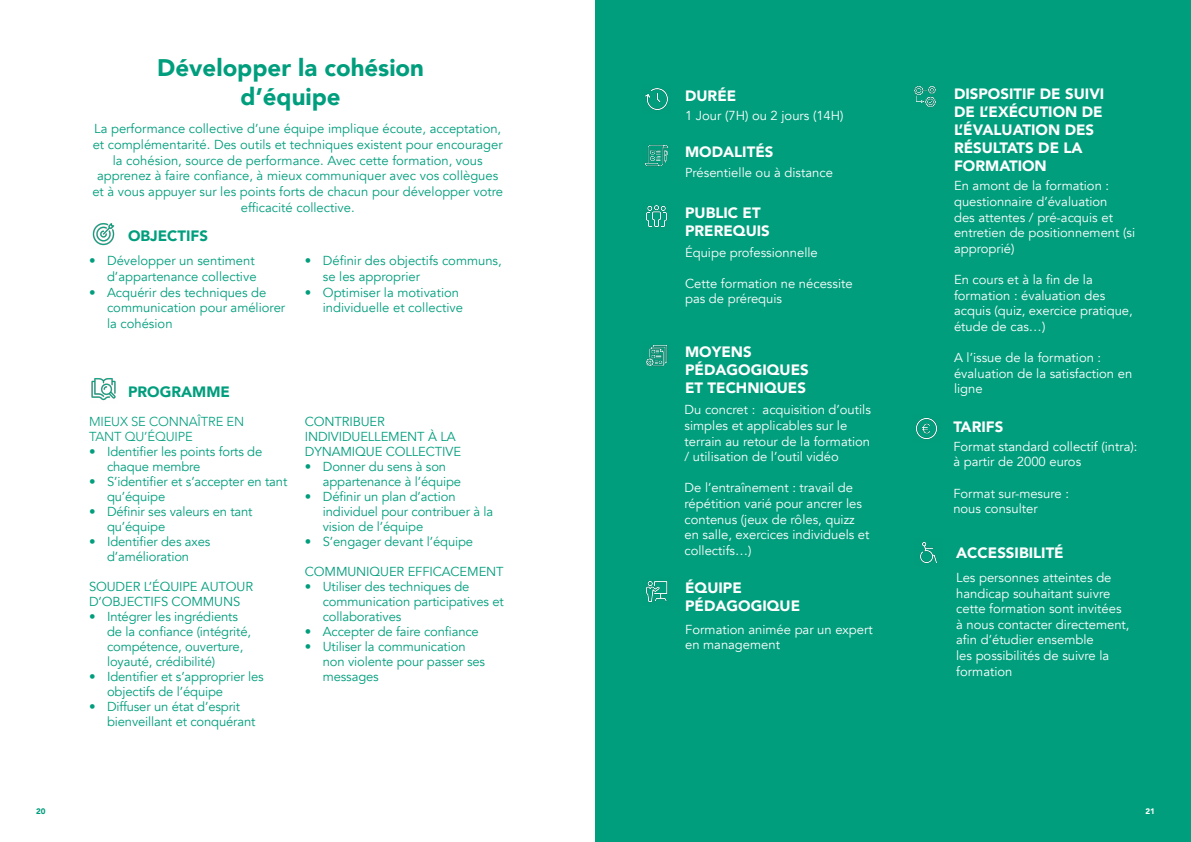
<style>
.page{position:relative;width:1191px;height:842px;background:#fff}
.page>*{position:absolute;margin:0;border:0;box-sizing:border-box;transform-origin:0 0}
.t1{font:900 24px/28.8px "Avenir";color:#009e7d;text-align:center}
.t2{font:900 15px/18px "Avenir";color:#fff}
.t3{font:900 15px "Avenir";color:#009e7d}
.t4{font:13px/15px "Avenir";letter-spacing:-.01em;color:#009e7d}
.t5{font:13px/15.6px "Avenir";color:#fff}
.t6{font:300 13px/15px "Avenir";letter-spacing:-.01em;color:#009e7d}
.t7{font:900 8px "Avenir";color:#009e7d}
.t8{font:900 8px "Avenir";color:#fff}
</style>
<div class="page">
<div style="left:595px;top:0;width:596px;height:842px;background:#009e7d"></div>
<img style="left:92px;top:223px;width:23px;height:23px">
<img style="left:91px;top:378px;width:25px;height:23px">
<img style="left:645px;top:88px;width:23px;height:23px">
<img style="left:915px;top:418px;width:23px;height:22px">
<img style="left:646px;top:205px;width:22px;height:22px">
<img style="left:645px;top:581px;width:23px;height:22px">
<img style="left:645px;top:345px;width:23px;height:22px">
<img style="left:914px;top:86px;width:22px;height:22px">
<img style="left:644px;top:145px;width:25px;height:22px">
<img style="left:920px;top:542px;width:17px;height:21px">
<h1 class="t1" style="left:157px;top:53px;width:268px">Développer la cohésion d’équipe</h1>
<p class="t4" style="left:92px;top:121px;width:412px;line-height:15.6px;text-align:center">La performance collective d’une équipe implique écoute, acceptation, et complémentarité. Des outils et techniques existent pour encourager la cohésion, source de performance. Avec cette formation, vous apprenez à faire confiance, à mieux communiquer avec vos collègues et à vous appuyer sur les points forts de chacun pour développer votre efficacité collective.</p>
<p class="t3" style="left:128px;top:223px;width:81px">OBJECTIFS</p>
<p class="t4" style="left:89px;top:253px;width:169px;line-height:15.6px;text-align:right">• Développer un sentiment d’appartenance collective</p>
<p class="t4" style="left:107px;top:284px;width:180px;line-height:15.6px;text-indent:-18px">• Acquérir des techniques de communication pour améliorer la cohésion</p>
<p class="t4" style="left:323px;top:253px;width:180px;line-height:15.6px;text-indent:-18px">• Définir des objectifs communs, se les approprier</p>
<p class="t4" style="left:305px;top:284px;width:160px;line-height:15.6px;text-align:right">• Optimiser la motivation individuelle et collective</p>
<p class="t3" style="left:128px;top:379px;width:103px">PROGRAMME</p>
<p class="t6" style="left:89px;top:414px;width:157px">MIEUX SE CONNAÎTRE EN<br>TANT QU’ÉQUIPE</p>
<p class="t4" style="left:107px;top:444px;width:157px;text-indent:-18px">• Identifier les points forts de chaque membre</p>
<p class="t4" style="left:107px;top:474px;width:182px;text-indent:-18px">• S’identifier et s’accepter en tant qu’équipe</p>
<p class="t4" style="left:107px;top:504px;width:147px;text-indent:-18px">• Définir ses valeurs en tant qu’équipe</p>
<p class="t4" style="left:89px;top:534px;width:123px;text-align:center">• Identifier des axes d’amélioration</p>
<p class="t4" style="left:89px;top:579px;width:165px">SOUDER L’ÉQUIPE AUTOUR<br>D’OBJECTIFS COMMUNS</p>
<p class="t4" style="left:107px;top:609px;width:146px;text-indent:-18px">• Intégrer les ingrédients de la confiance (intégrité, compétence, ouverture, loyauté, crédibilité)</p>
<p class="t4" style="left:107px;top:669px;width:158px;text-indent:-18px">• Identifier et s’approprier les objectifs de l’équipe</p>
<p class="t4" style="left:107px;top:699px;width:150px;text-indent:-18px">• Diffuser un état d’esprit bienveillant et conquérant</p>
<p class="t4" style="left:305px;top:414px;width:158px">CONTRIBUER<br>INDIVIDUELLEMENT À LA<br>DYNAMIQUE COLLECTIVE</p>
<p class="t4" style="left:323px;top:459px;width:140px;text-indent:-18px">• Donner du sens à son appartenance à l’équipe</p>
<p class="t4" style="left:323px;top:489px;width:172px;text-indent:-18px">• Définir un plan d’action individuel pour contribuer à la vision de l’équipe</p>
<p class="t4" style="left:305px;top:534px;width:170px">• S’engager devant l’équipe</p>
<p class="t4" style="left:305px;top:564px;width:200px">COMMUNIQUER EFFICACEMENT</p>
<p class="t4" style="left:323px;top:579px;width:182px;text-indent:-18px">• Utiliser des techniques de communication participatives et collaboratives</p>
<p class="t4" style="left:305px;top:624px;width:175px">• Accepter de faire confiance</p>
<p class="t4" style="left:323px;top:639px;width:164px;text-indent:-18px">• Utiliser la communication non violente pour passer ses messages</p>
<p class="t2" style="left:685px;top:86px;width:53px">DURÉE</p>
<p class="t5" style="left:685px;top:108px;width:160px">1 Jour (7H) ou 2 jours (14H)</p>
<p class="t2" style="left:685px;top:143px;width:90px">MODALITÉS</p>
<p class="t5" style="left:685px;top:165px;width:149px">Présentielle ou à distance</p>
<p class="t2" style="left:685px;top:203px;width:86px">PUBLIC ET<br>PREREQUIS</p>
<p class="t5" style="left:685px;top:244px;width:134px">Équipe professionnelle</p>
<p class="t5" style="left:685px;top:276px;width:169px">Cette formation ne nécessite pas de prérequis</p>
<p class="t2" style="left:685px;top:342px;width:125px">MOYENS<br>PÉDAGOGIQUES<br>ET TECHNIQUES</p>
<p class="t5" style="left:684px;top:402px;width:188px">Du concret : acquisition d’outils simples et applicables sur le terrain au retour de la formation / utilisation de l’outil vidéo</p>
<p class="t5" style="left:684px;top:480px;width:186px">De l’entraînement : travail de répétition varié pour ancrer les contenus (jeux de rôles, quizz en salle, exercices individuels et collectifs…)</p>
<p class="t2" style="left:685px;top:579px;width:117px">ÉQUIPE<br>PÉDAGOGIQUE</p>
<p class="t5" style="left:685px;top:622px;width:189px">Formation animée par un expert en management</p>
<p class="t2" style="left:954px;top:85px;width:152px">DISPOSITIF DE SUIVI<br>DE L’EXÉCUTION DE<br>L’ÉVALUATION DES<br>RÉSULTATS DE LA<br>FORMATION</p>
<p class="t5" style="left:954px;top:178px;width:183px">En amont de la formation : questionnaire d’évaluation<br>des attentes / pré-acquis et entretien de positionnement (si approprié)</p>
<p class="t5" style="left:954px;top:272px;width:180px">En cours et à la fin de la formation : évaluation des acquis (quiz, exercice pratique, étude de cas…)</p>
<p class="t5" style="left:954px;top:350px;width:180px">A l’issue de la formation : évaluation de la satisfaction en ligne</p>
<p class="t2" style="left:953px;top:417px;width:52px">TARIFS</p>
<p class="t5" style="left:953px;top:439px;width:186px">Format standard collectif (intra): à partir de 2000 euros</p>
<p class="t5" style="left:953px;top:486px;width:117px">Format sur-mesure : nous consulter</p>
<p class="t2" style="left:956px;top:543px;width:109px">ACCESSIBILITÉ</p>
<p class="t5" style="left:956px;top:570px;width:175px">Les personnes atteintes de handicap souhaitant suivre cette formation sont invitées à nous contacter directement, afin d’étudier ensemble<br>les possibilités de suivre la formation</p>
<p class="t7" style="left:36px;top:804px;width:11px">20</p>
<p class="t8" style="left:1145px;top:804px;width:11px">21</p>
</div>
